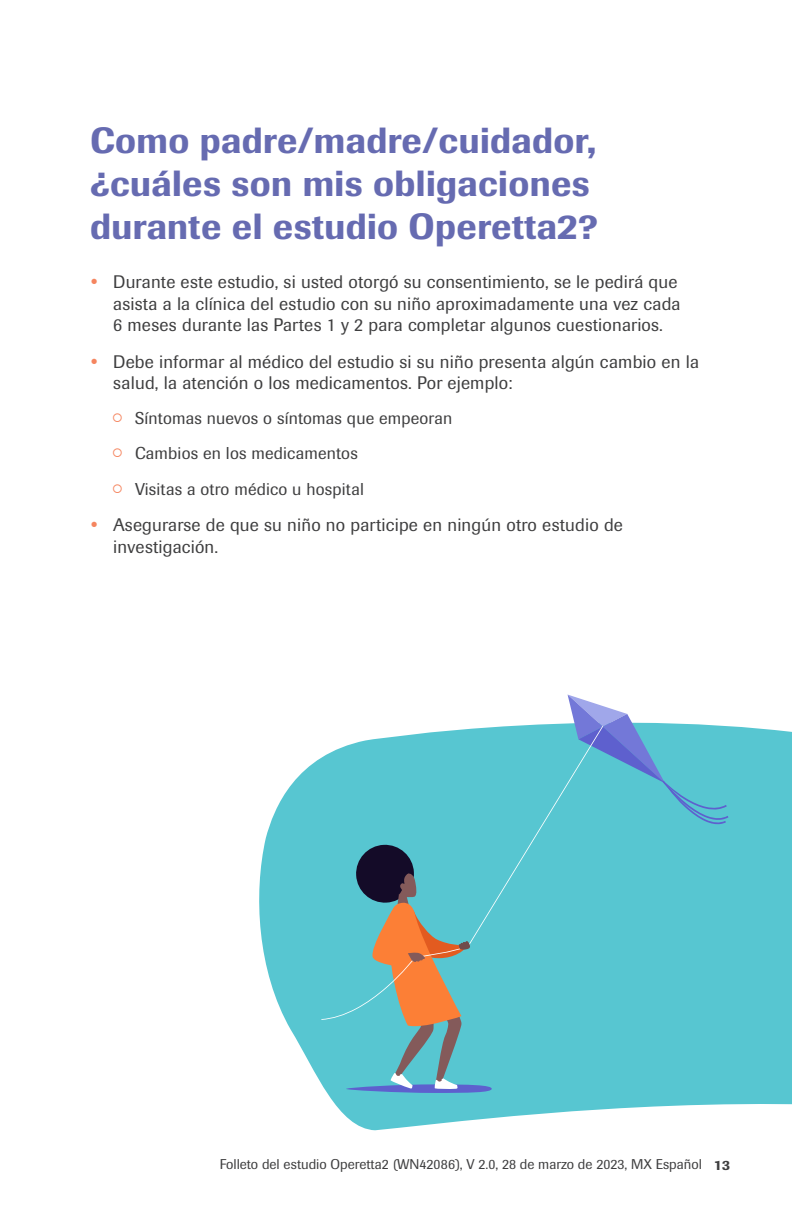
<style>
.page{position:relative;width:792px;height:1224px;background:#fff}
.page>*{position:absolute;margin:0;border:0;box-sizing:border-box;transform-origin:0 0}
.t1{font:500 36px/43.2px "Imago";letter-spacing:.01em;color:#666bb1}
.t2{font:18px/21.6px "Imago";letter-spacing:.01em;color:#3e3e3f}
.t3{font:17px/35.2px "Imago";letter-spacing:.01em;color:#3e3e3f}
.t4{font:14px "Imago";color:#3e3e3f}
.s1{font-weight:500}
</style>
<div class="page">
<svg style="left:259px;top:723px;width:533px;height:407px;fill:#57c6d1"></svg>
<div style="left:321px;top:726px;width:282px;height:294px;background:#57c6d1"></div>
<svg style="left:568px;top:695px;width:160px;height:130px"></svg>
<svg style="left:343px;top:844px;width:149px;height:249px;background:#71a6a7"></svg>
<h1 class="t1" style="left:90px;top:118px;width:509px">Como padre/madre/cuidador, ¿cuáles son mis obligaciones durante el estudio Operetta2?</h1>
<p class="t2" style="left:113px;top:271px;width:569px">Durante este estudio, si usted otorgó su consentimiento, se le pedirá que asista a la clínica del estudio con su niño aproximadamente una vez cada<br>6 meses durante las Partes 1 y 2 para completar algunos cuestionarios.</p>
<p class="t2" style="left:113px;top:351px;width:587px">Debe informar al médico del estudio si su niño presenta algún cambio en la salud, la atención o los medicamentos. Por ejemplo:</p>
<p class="t3" style="left:135px;top:401px;width:319px">Síntomas nuevos o síntomas que empeoran<br>Cambios en los medicamentos<br>Visitas a otro médico u hospital</p>
<p class="t2" style="left:113px;top:514px;width:511px">Asegurarse de que su niño no participe en ningún otro estudio de investigación.</p>
<p class="t4" style="left:220px;top:1156px;width:512px">Folleto del estudio Operetta2 (WN42086), V 2.0, 28 de marzo de 2023, MX Español <span class="s1">13</span></p>
</div>
